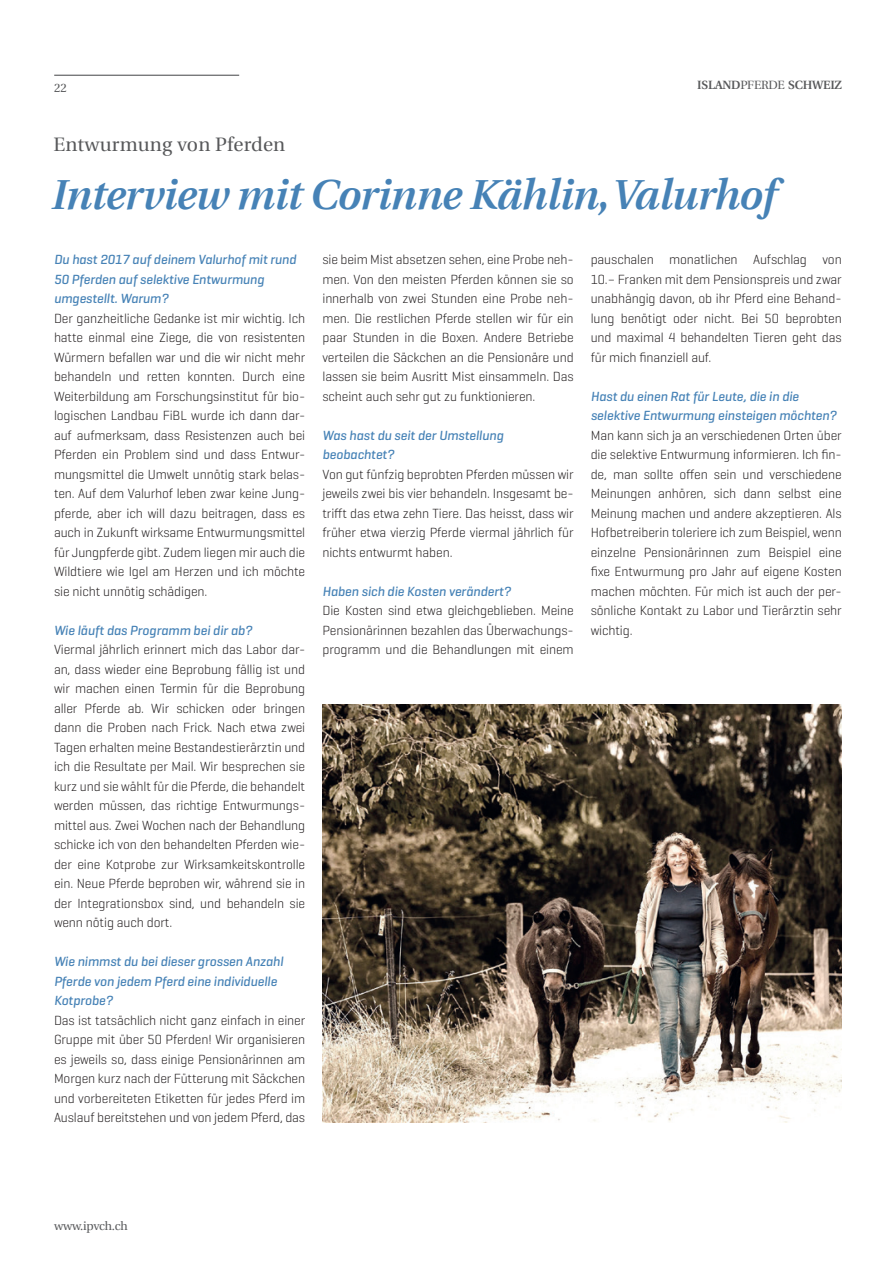
<style>
.page{position:relative;width:893px;height:1263px;background:#fff}
.page>*{position:absolute;margin:0;border:0;box-sizing:border-box;transform-origin:0 0}
.Headline_Std{font:italic 600 42px "Utopia";letter-spacing:-.015em;color:#4682b6}
.Headline_Std-2{font:19.5px "Utopia";letter-spacing:.01em;color:#57585a}
.Grundschrift{font:300 13.5px/19.5px "Geogrotesque";letter-spacing:-.01em;color:#231f20;text-align:justify}
.Interviewfragen{font:italic 500 13.5px/19.5px "Geogrotesque";letter-spacing:-.005em;color:#4682b6}
.t1{font:600 12px "Utopia";letter-spacing:-.02em;color:#57585a}
.t2{font:12px "Utopia";letter-spacing:-.02em;color:#57585a}
.s1{font-weight:400}
</style>
<div class="page">
<img style="left:322px;top:705px;width:520px;height:418px">
<hr style="left:54px;top:75px;width:185px;height:1px;background:#57585a">
<p class="t2" style="left:54px;top:81px;width:14px">22</p>
<p class="t1" style="left:697px;top:78px;width:146px">ISLAND<span class="s1">PFERDE</span> SCHWEIZ</p>
<p class="Headline_Std-2" style="left:53px;top:133px;width:233px">Entwurmung von Pferden</p>
<p class="Headline_Std" style="left:50px;top:171px;width:726px">Interview mit Corinne Kählin, Valurhof</p>
<p class="Interviewfragen" style="left:54px;top:250px;width:244px">Du hast 2017 auf deinem Valurhof mit rund<br>50 Pferden auf selektive Entwurmung umgestellt. Warum?</p>
<p class="Grundschrift" style="left:54px;top:308px;width:253px">Der ganzheitliche Gedanke ist mir wichtig. Ich hatte einmal eine Ziege, die von resistenten Würmern befallen war und die wir nicht mehr behandeln und retten konnten. Durch eine Weiterbildung am Forschungsinstitut für bio&shy;logischen Landbau FiBL wurde ich dann dar&shy;auf aufmerksam, dass Resistenzen auch bei Pferden ein Problem sind und dass Entwur&shy;mungsmittel die Umwelt unnötig stark belas&shy;ten. Auf dem Valurhof leben zwar keine Jung&shy;pferde, aber ich will dazu beitragen, dass es auch in Zukunft wirksame Entwurmungsmittel für Jungpferde gibt. Zudem liegen mir auch die Wildtiere wie Igel am Herzen und ich möchte sie nicht unnötig schädigen.</p>
<p class="Interviewfragen" style="left:54px;top:620px;width:200px">Wie läuft das Programm bei dir ab?</p>
<p class="Grundschrift" style="left:54px;top:639px;width:253px">Viermal jährlich erinnert mich das Labor dar&shy;an, dass wieder eine Beprobung fällig ist und wir machen einen Termin für die Beprobung aller Pferde ab. Wir schicken oder bringen dann die Proben nach Frick. Nach etwa zwei Tagen erhalten meine Bestandestierärztin und ich die Resultate per Mail. Wir besprechen sie kurz und sie wählt für die Pferde, die behandelt werden müssen, das richtige Entwurmungs&shy;mittel aus. Zwei Wochen nach der Behandlung schicke ich von den behandelten Pferden wie&shy;der eine Kotprobe zur Wirksamkeitskontrolle ein. Neue Pferde beproben wir, während sie in der Integrationsbox sind, und behandeln sie wenn nötig auch dort.</p>
<p class="Interviewfragen" style="left:54px;top:952px;width:231px">Wie nimmst du bei dieser grossen Anzahl<br>Pferde von jedem Pferd eine individuelle<br>Kotprobe?</p>
<p class="Grundschrift" style="left:54px;top:1010px;width:253px">Das ist tatsächlich nicht ganz einfach in einer Gruppe mit über 50 Pferden! Wir organisieren es jeweils so, dass einige Pensionärinnen am Morgen kurz nach der Fütterung mit Säckchen und vorbereiteten Etiketten für jedes Pferd im Auslauf bereitstehen und von jedem Pferd, das</p>
<p class="Grundschrift" style="left:591px;top:249px;width:253px">pauschalen monatlichen Aufschlag von 10.– Franken mit dem Pensionspreis und zwar unabhängig davon, ob ihr Pferd eine Behand&shy;lung benötigt oder nicht. Bei 50 beprobten und maximal 4 behandelten Tieren geht das für mich finanziell auf.</p>
<p class="Interviewfragen" style="left:591px;top:386px;width:248px">Hast du einen Rat für Leute, die in die selektive Entwurmung einsteigen möchten?</p>
<p class="Grundschrift" style="left:591px;top:425px;width:253px">Man kann sich ja an verschiedenen Orten über die selektive Entwurmung informieren. Ich fin&shy;de, man sollte offen sein und verschiedene Meinungen anhören, sich dann selbst eine Meinung machen und andere akzeptieren. Als Hofbetreiberin toleriere ich zum Beispiel, wenn einzelne Pensionärinnen zum Beispiel eine fixe Entwurmung pro Jahr auf eigene Kosten machen möchten. Für mich ist auch der per&shy;sönliche Kontakt zu Labor und Tierärztin sehr wichtig.</p>
<p class="Grundschrift" style="left:322px;top:249px;width:253px">sie beim Mist absetzen sehen, eine Probe neh&shy;men. Von den meisten Pferden können sie so innerhalb von zwei Stunden eine Probe neh&shy;men. Die restlichen Pferde stellen wir für ein paar Stunden in die Boxen. Andere Betriebe verteilen die Säckchen an die Pensionäre und lassen sie beim Ausritt Mist einsammeln. Das scheint auch sehr gut zu funktionieren.</p>
<p class="Interviewfragen" style="left:322px;top:425px;width:183px">Was hast du seit der Umstellung beobachtet?</p>
<p class="Grundschrift" style="left:322px;top:464px;width:253px">Von gut fünfzig beprobten Pferden müssen wir jeweils zwei bis vier behandeln. Insgesamt be&shy;trifft das etwa zehn Tiere. Das heisst, dass wir früher etwa vierzig Pferde viermal jährlich für nichts entwurmt haben.</p>
<p class="Interviewfragen" style="left:322px;top:581px;width:190px">Haben sich die Kosten verändert?</p>
<p class="Grundschrift" style="left:322px;top:600px;width:253px">Die Kosten sind etwa gleichgeblieben. Meine Pensionärinnen bezahlen das Überwachungs&shy;programm und die Behandlungen mit einem</p>
<p class="t2" style="left:54px;top:1219px;width:75px">www.ipvch.ch</p>
</div>
